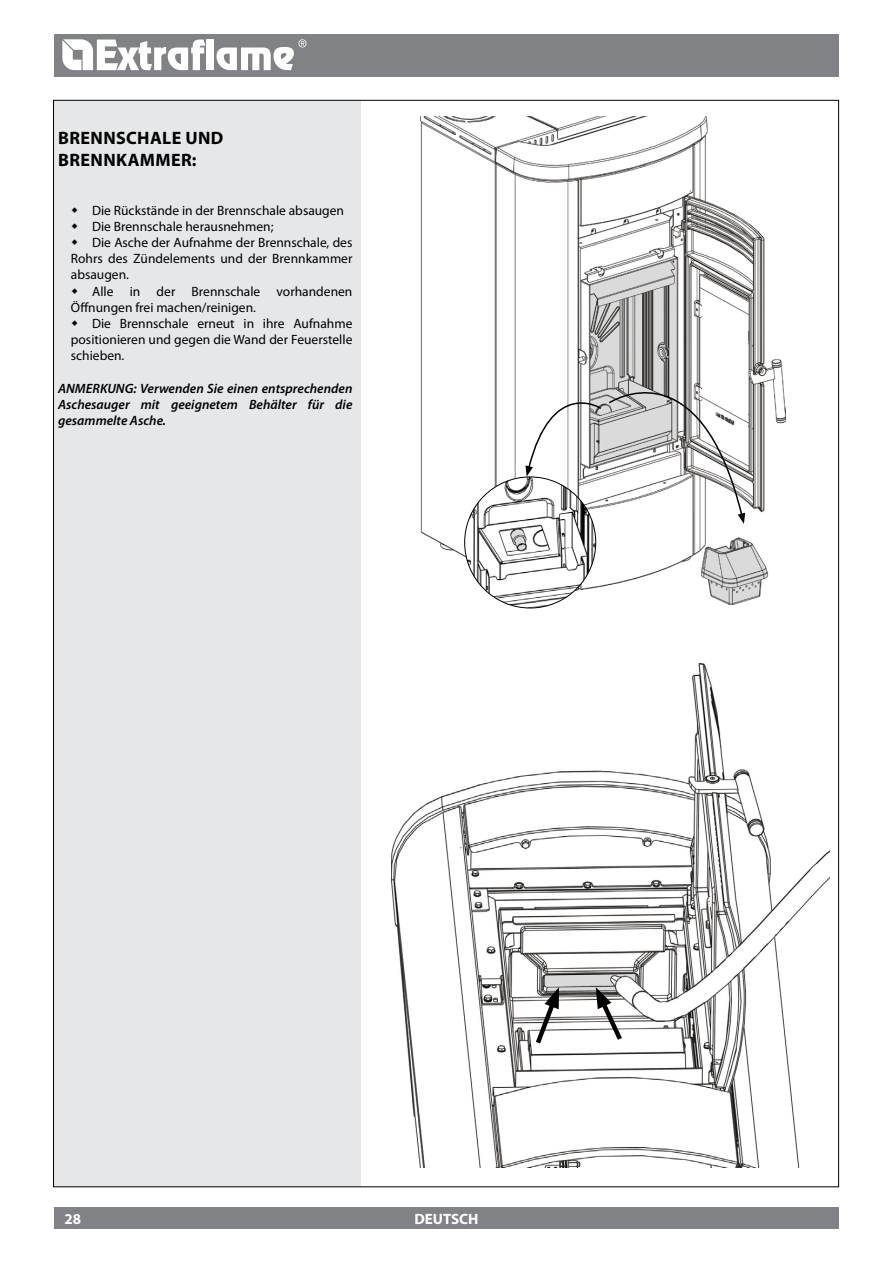
<style>
.page{position:relative;width:893px;height:1263px;background:#fff}
.page>*{position:absolute;margin:0;border:0;box-sizing:border-box;transform-origin:0 0}
.t1{font:700 18px/21.6px "Myriad Pro";letter-spacing:.02em;color:#000}
.t2{font:700 15px "Myriad Pro";color:#fff}
.t3{font:13.5px "Myriad Pro";color:#000}
.t4{font:italic 600 13.5px/16.2px "Myriad Pro";color:#000;text-align:justify}
</style>
<div class="page">
<img style="left:391px;top:663px;width:438px;height:504px">
<svg style="left:532px;top:987px;width:28px;height:61px"></svg>
<svg style="left:595px;top:987px;width:31px;height:58px"></svg>
<img style="left:421px;top:116px;width:364px;height:489px">
<img style="left:465px;top:477px;width:131px;height:131px;border-radius:66px">
<svg style="left:525px;top:377px;width:77px;height:99px"></svg>
<svg style="left:608px;top:343px;width:137px;height:181px"></svg>
<div style="left:54px;top:34px;width:785px;height:43px;background:#808285"></div>
<div style="left:54px;top:1208px;width:785px;height:21px;background:#808285"></div>
<svg style="left:62px;top:39px;width:143px;height:31px"></svg>
<div style="left:207px;top:40px;width:7px;height:30px;background:#fff"></div>
<svg style="left:216px;top:39px;width:90px;height:31px"></svg>
<div style="left:54px;top:101px;width:307px;height:1085px;background:#e6e7e8"></div>
<h1 class="t1" style="left:58px;top:127px;width:166px">BRENNSCHALE UND<br>BRENNKAMMER:</h1>
<p class="t3" style="left:92px;top:202px;width:253px">Die Rückstände in der Brennschale absaugen</p>
<p class="t3" style="left:92px;top:218px;width:183px">Die Brennschale herausnehmen;</p>
<p class="t3" style="left:92px;top:234px;width:262px">Die Asche der Aufnahme der Brennschale, des</p>
<p class="t3" style="left:71px;top:250px;width:283px">Rohrs des Zündelements und der Brennkammer</p>
<p class="t3" style="left:71px;top:266px;width:60px">absaugen.</p>
<p class="t3" style="left:92px;top:283px;width:262px">Alle in der Brennschale vorhandenen</p>
<p class="t3" style="left:71px;top:299px;width:187px">Öffnungen frei machen/reinigen.</p>
<p class="t3" style="left:92px;top:315px;width:262px">Die Brennschale erneut in ihre Aufnahme</p>
<p class="t3" style="left:71px;top:331px;width:283px">positionieren und gegen die Wand der Feuerstelle</p>
<p class="t3" style="left:71px;top:347px;width:55px">schieben.</p>
<p class="t4" style="left:58px;top:380px;width:296px">ANMERKUNG: Verwenden Sie einen entsprechenden Aschesauger mit geeignetem Behälter für die gesammelte Asche.</p>
<p class="t2" style="left:65px;top:1209px;width:18px">28</p>
<p class="t2" style="left:414px;top:1209px;width:66px">DEUTSCH</p>
</div>
